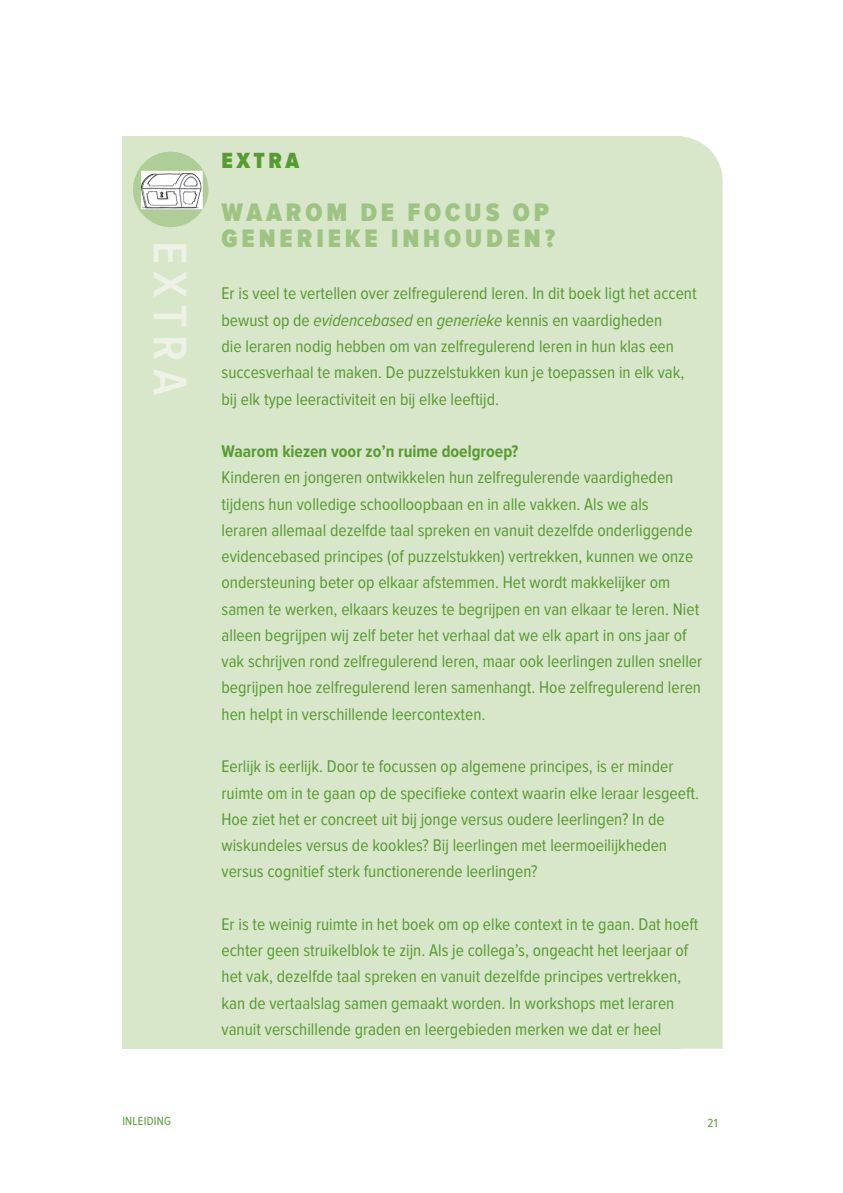
<style>
.page{position:relative;width:843px;height:1193px;background:#fff}
.page>*{position:absolute;margin:0;border:0;box-sizing:border-box;transform-origin:0 0}
.t1{font:600 49px "Proxima Nova Cond";letter-spacing:.15em;color:#eef2e6}
.t2{font:900 26.25px/26.2px "Proxima Nova Cond";letter-spacing:.15em;color:#9ec383}
.t3{font:900 22.75px "Proxima Nova Cond";letter-spacing:.15em;color:#589b31}
.t4{font:17.5px/26.2px "Proxima Nova Cond";color:#589b31}
.t5{font:700 17.5px "Proxima Nova Cond";color:#589b31}
.t6{font:12.25px "Proxima Nova Cond";letter-spacing:.02em;color:#589b31}
.s1{font-style:italic}
</style>
<div class="page">
<div style="left:683px;top:137px;width:40px;height:911px;background:#d8e6ca"></div>
<div style="left:122px;top:136px;width:561px;height:48px;background:#d8e6ca"></div>
<div style="left:122px;top:170px;width:561px;height:38px;background:#d8e6ca"></div>
<div style="left:122px;top:190px;width:561px;height:72px;background:#d8e6ca"></div>
<div style="left:122px;top:249px;width:561px;height:38px;background:#d8e6ca"></div>
<div style="left:122px;top:275px;width:561px;height:143px;background:#d8e6ca"></div>
<div style="left:122px;top:407px;width:561px;height:37px;background:#d8e6ca"></div>
<div style="left:122px;top:433px;width:561px;height:37px;background:#d8e6ca"></div>
<div style="left:122px;top:459px;width:561px;height:274px;background:#d8e6ca"></div>
<div style="left:122px;top:722px;width:561px;height:37px;background:#d8e6ca"></div>
<div style="left:122px;top:748px;width:561px;height:142px;background:#d8e6ca"></div>
<div style="left:122px;top:879px;width:561px;height:38px;background:#d8e6ca"></div>
<div style="left:122px;top:905px;width:561px;height:143px;background:#d8e6ca"></div>
<div style="left:133px;top:152px;width:75px;height:75px;background:#afcd97;border-radius:50%"></div>
<img style="left:141px;top:171px;width:62px;height:38px">
<img style="left:142px;top:174px;width:58px;height:33px">
<h1 class="t1" style="left:193px;top:241px;width:156px;rotate:90deg">EXTRA</h1>
<h3 class="t3" style="left:222px;top:150px;width:79px">EXTRA</h3>
<h2 class="t2" style="left:222px;top:200px;width:335px">WAAROM DE FOCUS OP<br>GENERIEKE INHOUDEN?</h2>
<p class="t4" style="left:222px;top:281px;width:477px">Er is veel te vertellen over zelfregulerend leren. In dit boek ligt het accent bewust op de <span class="s1">evidencebased</span> en <span class="s1">generieke</span> kennis en vaardigheden<br>die leraren nodig hebben om van zelfregulerend leren in hun klas een succesverhaal te maken. De puzzelstukken kun je toepassen in elk vak, bij elk type leeractiviteit en bij elke leeftijd.</p>
<p class="t5" style="left:222px;top:443px;width:298px">Waarom kiezen voor zo’n ruime doelgroep?</p>
<p class="t4" style="left:222px;top:465px;width:482px">Kinderen en jongeren ontwikkelen hun zelfregulerende vaardigheden tijdens hun volledige schoolloopbaan en in alle vakken. Als we als<br>leraren allemaal dezelfde taal spreken en vanuit dezelfde onderliggende evidencebased principes (of puzzelstukken) vertrekken, kunnen we onze ondersteuning beter op elkaar afstemmen. Het wordt makkelijker om samen te werken, elkaars keuzes te begrijpen en van elkaar te leren. Niet alleen begrijpen wij zelf beter het verhaal dat we elk apart in ons jaar of vak schrijven rond zelfregulerend leren, maar ook leerlingen zullen sneller begrijpen hoe zelfregulerend leren samenhangt. Hoe zelfregulerend leren hen helpt in verschillende leercontexten.</p>
<p class="t4" style="left:222px;top:753px;width:479px">Eerlijk is eerlijk. Door te focussen op algemene principes, is er minder ruimte om in te gaan op de specifieke context waarin elke leraar lesgeeft.<br>Hoe ziet het er concreet uit bij jonge versus oudere leerlingen? In de wiskundeles versus de kookles? Bij leerlingen met leermoeilijkheden versus cognitief sterk functionerende leerlingen?</p>
<p class="t4" style="left:222px;top:911px;width:478px">Er is te weinig ruimte in het boek om op elke context in te gaan. Dat hoeft echter geen struikelblok te zijn. Als je collega’s, ongeacht het leerjaar of het vak, dezelfde taal spreken en vanuit dezelfde principes vertrekken, kan de vertaalslag samen gemaakt worden. In workshops met leraren vanuit verschillende graden en leergebieden merken we dat er heel</p>
<p class="t6" style="left:122px;top:1115px;width:50px">INLEIDING</p>
<p class="t6" style="left:707px;top:1116px;width:12px">21</p>
</div>
